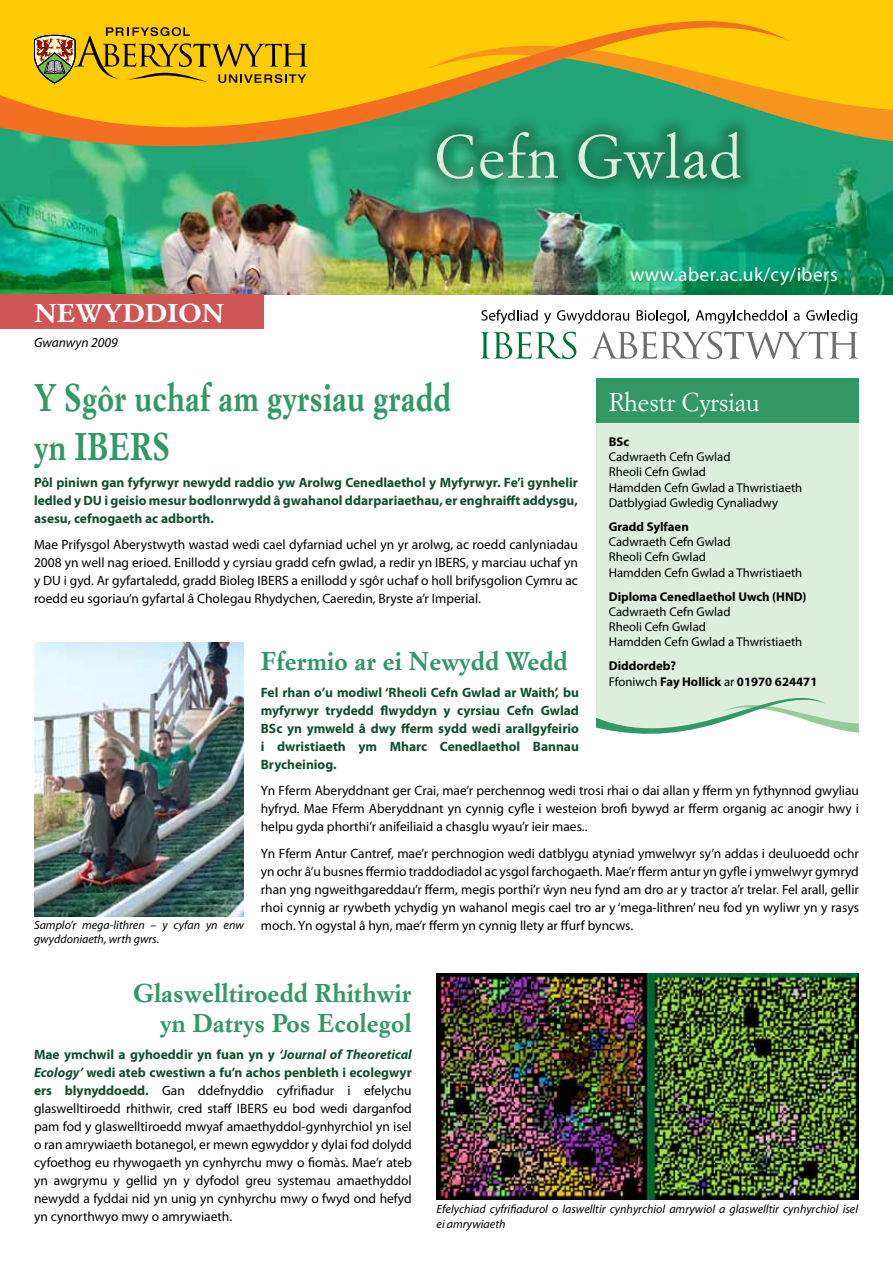
<style>
.page{position:relative;width:893px;height:1263px;background:#fff}
.page>*{position:absolute;margin:0;border:0;box-sizing:border-box;transform-origin:0 0}
.t1{font:60px "Italian Garamond BT";letter-spacing:.02em;color:#ddeedc}
.t2{font:700 38.25px/49.5px "Italian Garamond BT";color:#319866;scale:.83 1}
.t3{font:700 25.5px/30.6px "Italian Garamond BT";color:#319866;text-align:right}
.t4{font:25.5px "Italian Garamond BT";color:#fff}
.t5{font:700 25.5px "Italian Garamond BT";color:#fff;scale:1.1 1}
.t6{font:19.5px "Myriad Pro";letter-spacing:.02em;color:#fff}
.t7{font:13.5px/18px "Myriad Pro";color:#000;text-align:justify}
.t8{font:700 13.5px/18px "Myriad Pro";color:#134e2f;text-align:justify}
.t9{font:italic 13.5px "Myriad Pro";color:#000}
.t10{font:12.75px/15.3px "Myriad Pro";color:#000}
.t11{font:700 12.75px/15.3px "Myriad Pro";color:#000}
.t12{font:italic 12px/14.4px "Myriad Pro";color:#000}
.s1{font-weight:400}
.s2{font-weight:700;color:#134e2f}
.s3{font-weight:700;font-style:italic;color:#134e2f}
</style>
<div class="page">
<img style="left:0;top:142px;width:893px;height:153px">
<svg style="left:791px;top:1px;width:102px;height:141px;background:#edbd12"></svg>
<svg style="left:0;top:0;width:791px;height:224px;background:#9eae3c"></svg>
<svg style="left:34px;top:27px;width:274px;height:56px;background:#cfa60d"></svg>
<div style="left:419px;top:115px;width:338px;height:81px;background:#134e2f;opacity:.4"></div>
<div style="left:0;top:295px;width:264px;height:34px;background:#ce5655"></div>
<svg style="left:481px;top:332px;width:95px;height:27px"></svg>
<svg style="left:590px;top:331px;width:268px;height:28px"></svg>
<svg style="left:481px;top:310px;width:57px;height:14px"></svg>
<svg style="left:544px;top:313px;width:7px;height:11px"></svg>
<svg style="left:557px;top:310px;width:72px;height:14px"></svg>
<svg style="left:637px;top:310px;width:52px;height:14px"></svg>
<svg style="left:696px;top:310px;width:91px;height:14px"></svg>
<svg style="left:794px;top:313px;width:5px;height:8px"></svg>
<svg style="left:806px;top:310px;width:51px;height:14px"></svg>
<div style="left:596px;top:378px;width:263px;height:45px;background:#319866"></div>
<div style="left:596px;top:423px;width:263px;height:275px;background:#ddeedc"></div>
<svg style="left:596px;top:698px;width:263px;height:36px"></svg>
<img style="left:437px;top:974px;width:422px;height:225px">
<img style="left:34px;top:643px;width:210px;height:273px">
<h1 class="t1" style="left:435px;top:120px;width:309px">Cefn Gwlad</h1>
<h3 class="t5" style="left:34px;top:297px;width:175px">NEWYDDION</h3>
<p class="t9" style="left:34px;top:334px;width:85px">Gwanwyn 2009</p>
<h3 class="t6" style="left:630px;top:262px;width:209px">www.aber.ac.uk/cy/ibers</h3>
<h2 class="t2" style="left:34px;top:372px;width:504px">Y Sgôr uchaf am gyrsiau gradd yn IBERS</h2>
<p class="t8" style="left:34px;top:473px;width:545px">Pôl piniwn gan fyfyrwyr newydd raddio yw Arolwg Cenedlaethol y Myfyrwyr. Fe’i gynhelir ledled y DU i geisio mesur bodlonrwydd â gwahanol ddarpariaethau, er enghraifft addysgu, asesu, cefnogaeth ac adborth.</p>
<p class="t7" style="left:34px;top:535px;width:545px">Mae Prifysgol Aberystwyth wastad wedi cael dyfarniad uchel yn yr arolwg, ac roedd canlyniadau 2008 yn well nag erioed. Enillodd y cyrsiau gradd cefn gwlad, a redir yn IBERS, y marciau uchaf yn y DU i gyd. Ar gyfartaledd, gradd Bioleg IBERS a enillodd y sgôr uchaf o holl brifysgolion Cymru ac roedd eu sgoriau’n gyfartal â Cholegau Rhydychen, Caeredin, Bryste a’r Imperial.</p>
<h3 class="t4" style="left:609px;top:386px;width:152px">Rhestr Cyrsiau</h3>
<p class="t11" style="left:609px;top:433px;width:22px">BSc</p>
<p class="t10" style="left:609px;top:449px;width:195px">Cadwraeth Cefn Gwlad<br>Rheoli Cefn Gwlad<br>Hamdden Cefn Gwlad a Thwristiaeth<br>Datblygiad Gwledig Cynaliadwy</p>
<p class="t11" style="left:609px;top:518px;width:82px">Gradd Sylfaen</p>
<p class="t10" style="left:609px;top:534px;width:195px">Cadwraeth Cefn Gwlad<br>Rheoli Cefn Gwlad<br>Hamdden Cefn Gwlad a Thwristiaeth</p>
<p class="t11" style="left:609px;top:588px;width:199px">Diploma Cenedlaethol Uwch (HND)</p>
<p class="t10" style="left:609px;top:604px;width:195px">Cadwraeth Cefn Gwlad<br>Rheoli Cefn Gwlad<br>Hamdden Cefn Gwlad a Thwristiaeth</p>
<p class="t11" style="left:609px;top:658px;width:210px">Diddordeb?<br><span class="s1">Ffoniwch</span> Fay Hollick <span class="s1">ar</span> 01970 624471</p>
<h3 class="t3" style="left:261px;top:645px;width:309px">Ffermio ar ei Newydd Wedd</h3>
<p class="t8" style="left:261px;top:683px;width:320px">Fel rhan o’u modiwl ‘Rheoli Cefn Gwlad ar Waith’, bu myfyrwyr trydedd flwyddyn y cyrsiau Cefn Gwlad BSc yn ymweld â dwy fferm sydd wedi arallgyfeirio i dwristiaeth ym Mharc Cenedlaethol Bannau Brycheiniog.</p>
<p class="t7" style="left:261px;top:781px;width:600px">Yn Fferm Aberyddnant ger Crai, mae’r perchennog wedi trosi rhai o dai allan y fferm yn fythynnod gwyliau hyfryd. Mae Fferm Aberyddnant yn cynnig cyfle i westeion brofi bywyd ar fferm organig ac anogir hwy i helpu gyda phorthi’r anifeiliaid a chasglu wyau’r ieir maes..</p>
<p class="t7" style="left:261px;top:844px;width:600px">Yn Fferm Antur Cantref, mae’r perchnogion wedi datblygu atyniad ymwelwyr sy’n addas i deuluoedd ochr yn ochr â’u busnes ffermio traddodiadol ac ysgol farchogaeth. Mae’r fferm antur yn gyfle i ymwelwyr gymryd rhan yng ngweithgareddau’r fferm, megis porthi’r ŵyn neu fynd am dro ar y tractor a’r trelar. Fel arall, gellir rhoi cynnig ar rywbeth ychydig yn wahanol megis cael tro ar y ‘mega-lithren’ neu fod yn wyliwr yn y rasys moch. Yn ogystal â hyn, mae’r fferm yn cynnig llety ar ffurf byncws.</p>
<p class="t12" style="left:34px;top:917px;width:211px">Samplo’r mega-lithren – y cyfan yn enw gwyddoniaeth, wrth gwrs.</p>
<h3 class="t3" style="left:133px;top:977px;width:280px">Glaswelltiroedd Rhithwir yn Datrys Pos Ecolegol</h3>
<p class="t7" style="left:34px;top:1045px;width:379px"><span class="s2">Mae ymchwil a gyhoeddir yn fuan yn y</span> <span class="s3">‘Journal of Theoretical Ecology’</span> <span class="s2">wedi ateb cwestiwn a fu’n achos penbleth i ecolegwyr ers blynyddoedd.</span> Gan ddefnyddio cyfrifiadur i efelychu glaswelltiroedd rhithwir, cred staff IBERS eu bod wedi darganfod pam fod y glaswelltiroedd mwyaf amaethyddol-gynhyrchiol yn isel o ran amrywiaeth botanegol, er mewn egwyddor y dylai fod dolydd cyfoethog eu rhywogaeth yn cynhyrchu mwy o fiomàs. Mae’r ateb yn awgrymu y gellid yn y dyfodol greu systemau amaethyddol newydd a fyddai nid yn unig yn cynhyrchu mwy o fwyd ond hefyd yn cynorthwyo mwy o amrywiaeth.</p>
<p class="t12" style="left:437px;top:1202px;width:423px">Efelychiad cyfrifiadurol o laswelltir cynhyrchiol amrywiol a glaswelltir cynhyrchiol isel ei amrywiaeth</p>
</div>
